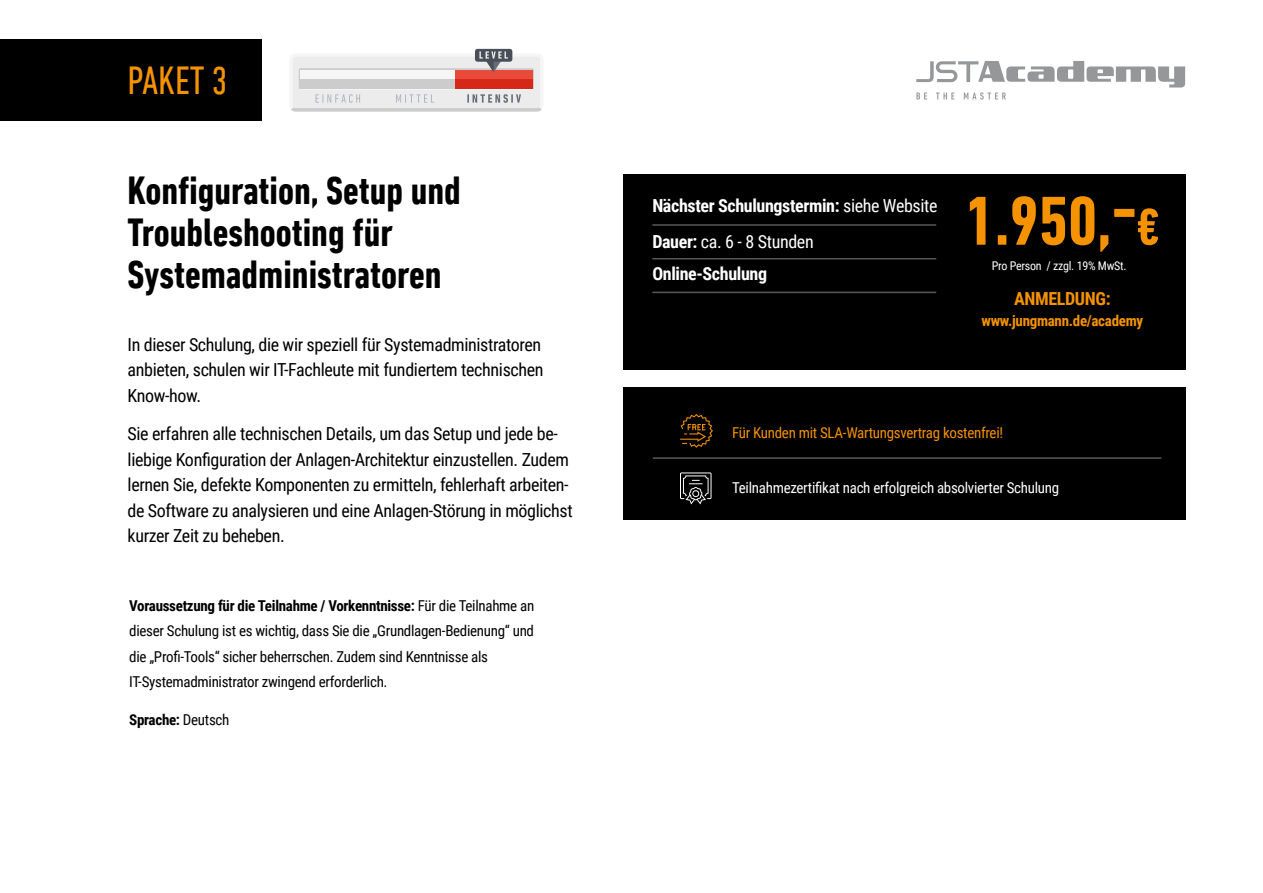
<style>
.page{position:relative;width:1263px;height:893px;background:#fff}
.page>*{position:absolute;margin:0;border:0;box-sizing:border-box;transform-origin:0 0}
.t1{font:700 condensed 70.35px "DIN Next LT Pro";color:#f49200}
.t2{font:700 condensed 40.05px/42px "DIN Next LT Pro";color:#000}
.t3{font:condensed 40.05px "DIN Next LT Pro";color:#f49200}
.t4{font:18px/25.5px "Roboto Condensed";letter-spacing:-.02em;color:#000}
.t5{font:700 18px/35.7px "Roboto Condensed";letter-spacing:-.02em;color:#fff}
.t6{font:700 18px "Roboto Condensed";letter-spacing:-.02em;color:#f49200}
.t7{font:15px/25.5px "Roboto Condensed";letter-spacing:-.02em;color:#000}
.t8{font:15px "Roboto Condensed";letter-spacing:-.02em;color:#fff}
.t9{font:15px "Roboto Condensed";letter-spacing:-.02em;color:#f49200}
.t10{font:700 15px "Roboto Condensed";letter-spacing:-.02em;color:#f49200}
.t11{font:700 15px "Roboto Condensed";letter-spacing:-.02em;color:#000}
.t12{font:12px "Roboto Condensed";letter-spacing:-.02em;color:#fff}
.s1{font-weight:700}
.s2{font-weight:400}
.s3{font-size:52.8px}
</style>
<div class="page">
<div style="left:0;top:39px;width:261px;height:82px;background:#000"></div>
<div style="left:623px;top:174px;width:562px;height:195px;background:#000"></div>
<div style="left:623px;top:387px;width:562px;height:133px;background:#000"></div>
<hr style="left:652px;top:224px;width:284px;height:2px;background:#585959">
<hr style="left:652px;top:258px;width:284px;height:1px;background:#585959">
<hr style="left:652px;top:292px;width:284px;height:1px;background:#585959">
<hr style="left:653px;top:457px;width:508px;height:2px;background:#585959">
<svg style="left:680px;top:414px;width:33px;height:34px"></svg>
<svg style="left:680px;top:472px;width:31px;height:32px"></svg>
<div style="left:289px;top:53px;width:254px;height:59px;background:#f6f6f6;border-radius:6px"></div>
<div style="left:293px;top:57px;width:247px;height:51px;background:#ececec;border-radius:3px"></div>
<div style="left:299px;top:68px;width:235px;height:22px;background:#cccccd;border-radius:2px"></div>
<div style="left:455px;top:70px;width:77px;height:18px;background:#e84b3a"></div>
<div style="left:377px;top:70px;width:78px;height:18px;background:#f6f6f6"></div>
<div style="left:300px;top:70px;width:78px;height:18px;background:#f6f6f6"></div>
<div style="left:455px;top:79px;width:77px;height:9px;background:#d62817"></div>
<div style="left:378px;top:79px;width:77px;height:9px;background:#cccccd"></div>
<div style="left:300px;top:79px;width:78px;height:9px;background:#cccccd"></div>
<div style="left:475px;top:49px;width:37px;height:13px;background:#494f58;border-radius:3px"></div>
<svg style="left:479px;top:51px;width:29px;height:21px"></svg>
<svg style="left:291px;top:88px;width:251px;height:24px"></svg>
<svg style="left:916px;top:61px;width:269px;height:39px"></svg>
<h2 class="t3" style="left:128px;top:58px;width:101px">PAKET 3</h2>
<h2 class="t2" style="left:128px;top:169px;width:335px">Konfiguration, Setup und<br>Troubleshooting für<br>Systemadministratoren</h2>
<p class="t4" style="left:128px;top:331px;width:417px">In dieser Schulung, die wir speziell für Systemadministratoren anbieten, schulen wir IT-Fachleute mit fundiertem technischen<br>Know-how.</p>
<p class="t4" style="left:128px;top:420px;width:447px">Sie erfahren alle technischen Details, um das Setup und jede be&shy;liebige Konfiguration der Anlagen-Architektur einzustellen. Zudem lernen Sie, defekte Komponenten zu ermitteln, fehlerhaft arbeiten&shy;de Software zu analysieren und eine Anlagen-Störung in möglichst kurzer Zeit zu beheben.</p>
<p class="t7" style="left:129px;top:592px;width:406px"><span class="s1">Voraussetzung für die Teilnahme / Vorkenntnisse:</span> Für die Teilnahme an dieser Schulung ist es wichtig, dass Sie die „Grundlagen-Bedienung“ und die „Profi-Tools“ sicher beherrschen. Zudem sind Kenntnisse als IT-Systemadministrator zwingend erforderlich.</p>
<p class="t11" style="left:129px;top:709px;width:102px">Sprache: <span class="s2">Deutsch</span></p>
<p class="t5" style="left:652px;top:187px;width:287px">Nächster Schulungstermin: <span class="s2">siehe Website<br></span>Dauer: <span class="s2">ca. 6 - 8 Stunden</span></p>
<p class="t5" style="left:652px;top:255px;width:116px">Online-Schulung</p>
<h1 class="t1" style="left:965px;top:181px;width:195px">1.950,-<span class="s3">€</span></h1>
<p class="t12" style="left:992px;top:258px;width:137px">Pro Person / zzgl. 19% MwSt.</p>
<p class="t6" style="left:1014px;top:286px;width:98px">ANMELDUNG:</p>
<p class="t10" style="left:981px;top:310px;width:163px">www.jungmann.de/academy</p>
<p class="t9" style="left:732px;top:422px;width:273px">Für Kunden mit SLA-Wartungsvertrag kostenfrei!</p>
<p class="t8" style="left:732px;top:477px;width:329px">Teilnahmezertifikat nach erfolgreich absolvierter Schulung</p>
</div>
